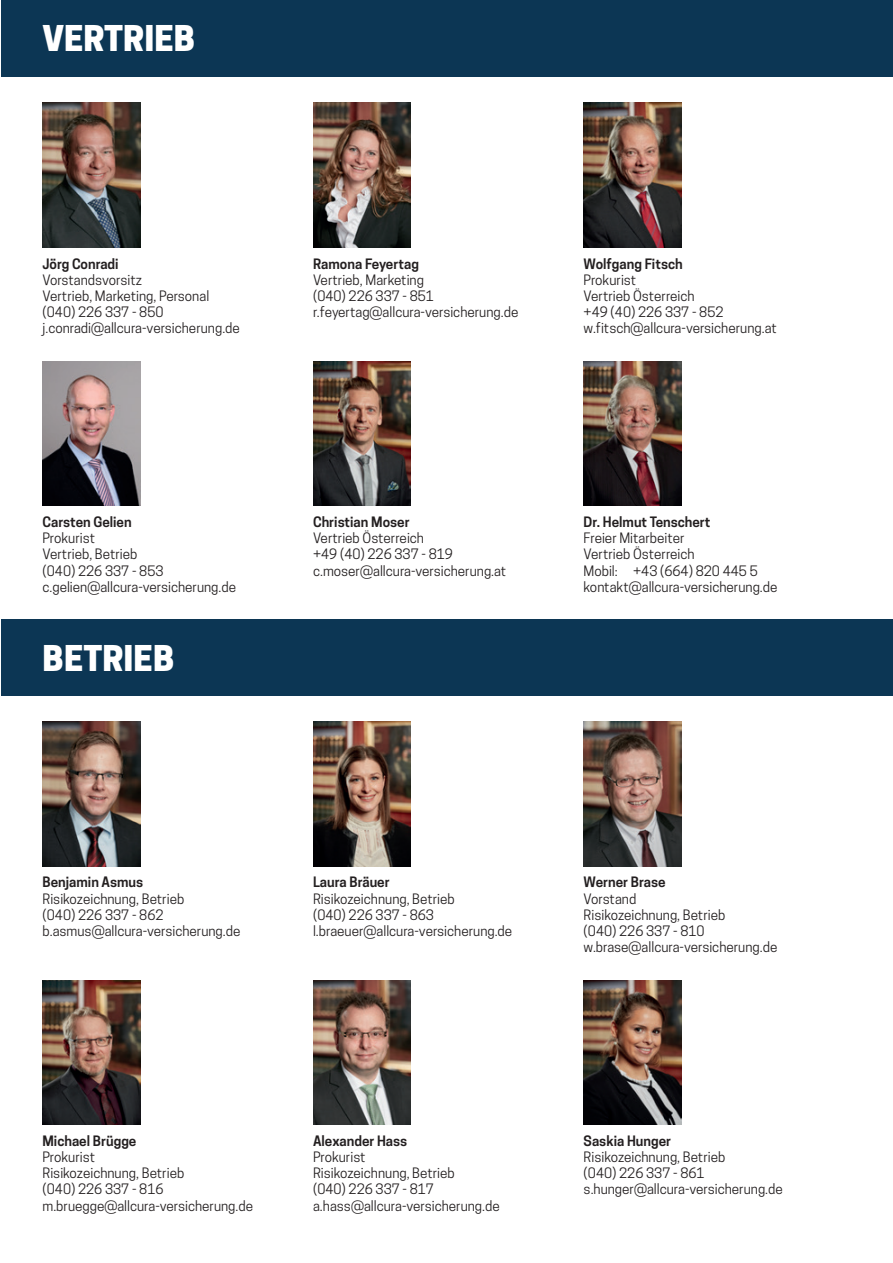
<style>
.page{position:relative;width:893px;height:1263px;background:#fff}
.page>*{position:absolute;margin:0;border:0;box-sizing:border-box;transform-origin:0 0}
.t1{font:800 33.45px "Cooper Hewitt";color:#fff}
.t2{font:13.5px/16.2px "Cooper Hewitt";color:#231f20}
.t3{font:600 13.5px "Cooper Hewitt";color:#231f20}
</style>
<div class="page">
<img style="left:313px;top:103px;width:98px;height:144px">
<div style="left:1px;top:0;width:892px;height:77px;background:#0c3654"></div>
<img style="left:43px;top:103px;width:97px;height:144px">
<img style="left:584px;top:103px;width:97px;height:144px">
<img style="left:313px;top:361px;width:98px;height:145px">
<img style="left:43px;top:361px;width:97px;height:145px">
<img style="left:584px;top:361px;width:97px;height:145px">
<img style="left:313px;top:722px;width:98px;height:144px">
<img style="left:43px;top:722px;width:97px;height:144px">
<img style="left:584px;top:722px;width:97px;height:144px">
<img style="left:313px;top:980px;width:98px;height:144px">
<img style="left:43px;top:980px;width:97px;height:144px">
<img style="left:584px;top:980px;width:97px;height:144px">
<div style="left:1px;top:619px;width:892px;height:77px;background:#0c3654"></div>
<h1 class="t1" style="left:43px;top:19px;width:154px">VERTRIEB</h1>
<p class="t3" style="left:43px;top:255px;width:78px">Jörg Conradi</p>
<p class="t2" style="left:43px;top:272px;width:199px">Vorstandsvorsitz<br>Vertrieb, Marketing, Personal (040) 226 337 - 850 j.conradi@allcura-versicherung.de</p>
<p class="t3" style="left:43px;top:514px;width:91px">Carsten Gelien</p>
<p class="t2" style="left:43px;top:530px;width:195px">Prokurist<br>Vertrieb, Betrieb<br>(040) 226 337 - 853 c.gelien@allcura-versicherung.de</p>
<h1 class="t1" style="left:43px;top:638px;width:134px">BETRIEB</h1>
<p class="t3" style="left:313px;top:255px;width:107px">Ramona Feyertag</p>
<p class="t2" style="left:313px;top:272px;width:207px">Vertrieb, Marketing<br>(040) 226 337 - 851 r.feyertag@allcura-versicherung.de</p>
<p class="t3" style="left:584px;top:255px;width:101px">Wolfgang Fitsch</p>
<p class="t2" style="left:584px;top:272px;width:195px">Prokurist<br>Vertrieb Österreich<br>+49 (40) 226 337 - 852 w.fitsch@allcura-versicherung.at</p>
<p class="t3" style="left:313px;top:514px;width:98px">Christian Moser</p>
<p class="t2" style="left:313px;top:530px;width:195px">Vertrieb Österreich<br>+49 (40) 226 337 - 819 c.moser@allcura-versicherung.at</p>
<p class="t3" style="left:584px;top:514px;width:128px">Dr. Helmut Tenschert</p>
<p class="t2" style="left:584px;top:530px;width:195px">Freier Mitarbeiter<br>Vertrieb Österreich<br>Mobil: +43 (664) 820 445 5 kontakt@allcura-versicherung.de</p>
<p class="t3" style="left:43px;top:874px;width:102px">Benjamin Asmus</p>
<p class="t2" style="left:43px;top:890px;width:199px">Risikozeichnung, Betrieb<br>(040) 226 337 - 862 b.asmus@allcura-versicherung.de</p>
<p class="t3" style="left:313px;top:874px;width:78px">Laura Bräuer</p>
<p class="t2" style="left:313px;top:890px;width:201px">Risikozeichnung, Betrieb<br>(040) 226 337 - 863 l.braeuer@allcura-versicherung.de</p>
<p class="t3" style="left:43px;top:1133px;width:95px">Michael Brügge</p>
<p class="t2" style="left:43px;top:1149px;width:212px">Prokurist<br>Risikozeichnung, Betrieb<br>(040) 226 337 - 816 m.bruegge@allcura-versicherung.de</p>
<p class="t3" style="left:313px;top:1133px;width:96px">Alexander Hass</p>
<p class="t2" style="left:313px;top:1149px;width:188px">Prokurist<br>Risikozeichnung, Betrieb<br>(040) 226 337 - 817 a.hass@allcura-versicherung.de</p>
<p class="t3" style="left:584px;top:874px;width:83px">Werner Brase</p>
<p class="t2" style="left:584px;top:890px;width:195px">Vorstand<br>Risikozeichnung, Betrieb<br>(040) 226 337 - 810 w.brase@allcura-versicherung.de</p>
<p class="t3" style="left:584px;top:1133px;width:89px">Saskia Hunger</p>
<p class="t2" style="left:584px;top:1149px;width:201px">Risikozeichnung, Betrieb<br>(040) 226 337 - 861 s.hunger@allcura-versicherung.de</p>
</div>
